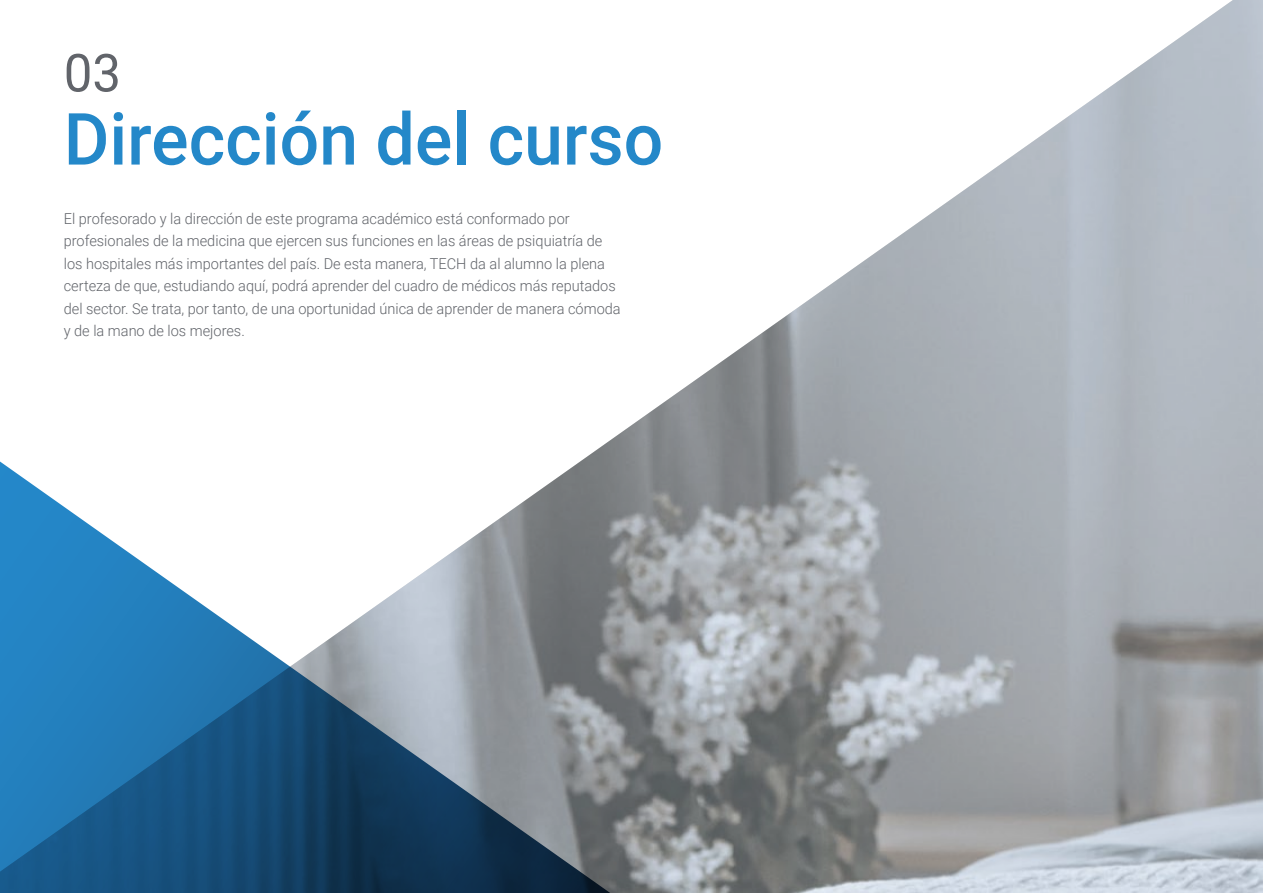
<style>
.page{position:relative;width:1263px;height:893px;background:#fff}
.page>*{position:absolute;margin:0;border:0;box-sizing:border-box;transform-origin:0 0}
.t1{font:500 72px "Roboto";color:#2488c9}
.t2{font:52.5px "Roboto";color:#61646a}
.t3{font:300 15px/22.5px "Roboto";color:#61646a}
</style>
<div class="page">
<img style="left:602px;top:0;width:661px;height:893px">
<svg style="left:0;top:446px;width:640px;height:447px"></svg>
<h2 class="t2" style="left:64px;top:36px;width:59px">03</h2>
<h1 class="t1" style="left:64px;top:89px;width:601px">Dirección del curso</h1>
<p class="t3" style="left:64px;top:207px;width:558px">El profesorado y la dirección de este programa académico está conformado por profesionales de la medicina que ejercen sus funciones en las áreas de psiquiatría de los hospitales más importantes del país. De esta manera, TECH da al alumno la plena certeza de que, estudiando aquí, podrá aprender del cuadro de médicos más reputados del sector. Se trata, por tanto, de una oportunidad única de aprender de manera cómoda y de la mano de los mejores.</p>
</div>
